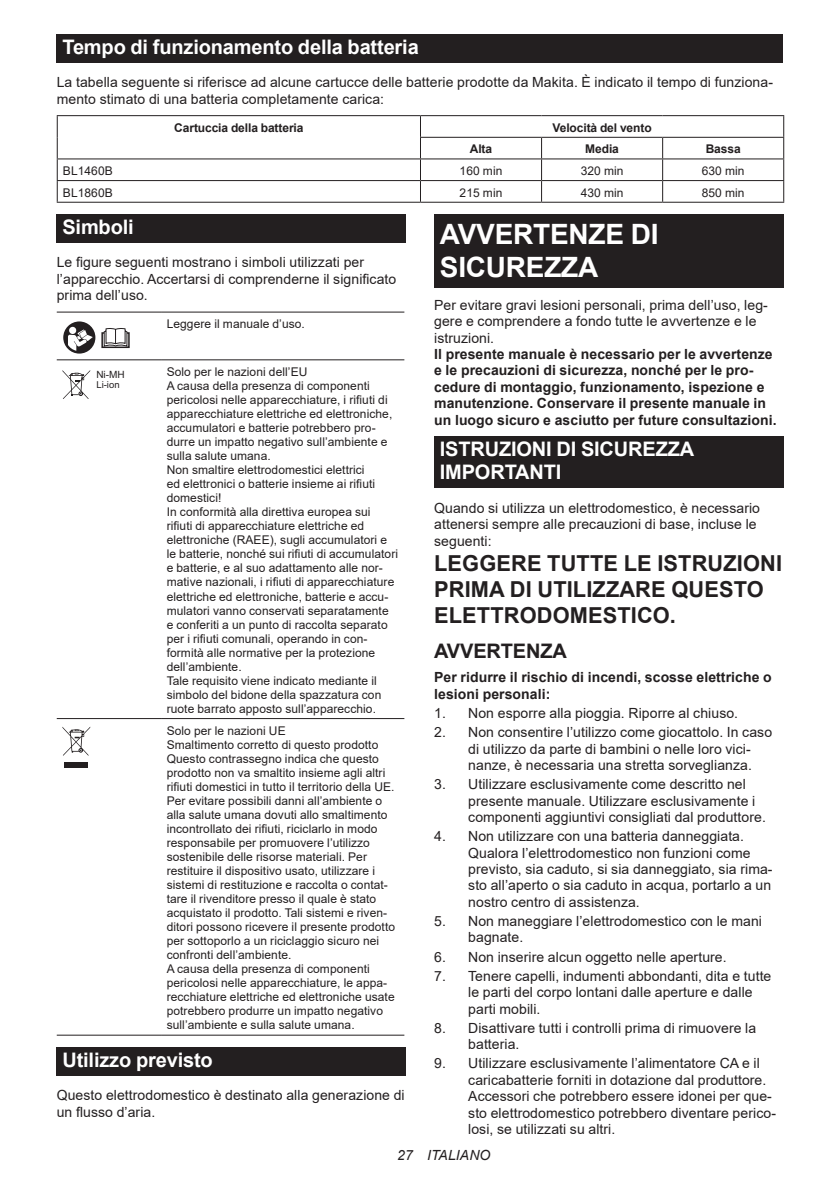
<style>
.page{position:relative;width:840px;height:1191px;background:#fff}
.page>*{position:absolute;margin:0;border:0;box-sizing:border-box;transform-origin:0 0}
.t1{font:700 28px/32.8px "Arial";letter-spacing:-.01em;color:#fff}
.t2{font:700 22px/25.8px "Arial";letter-spacing:.005em;color:#231f20}
.t3{font:700 20px/23.4px "Arial";letter-spacing:-.01em;color:#fff}
.t4{font:700 20px "Arial";letter-spacing:-.01em;color:#231f20}
.t5{font:14px/16.4px "Arial";letter-spacing:.005em;color:#231f20}
.t6{font:700 14px/16.4px "Arial";letter-spacing:.005em;color:#231f20}
.t7{font:italic 14px "Arial";letter-spacing:.005em;color:#231f20}
.t8{font:12px/14px "Arial";letter-spacing:.005em;color:#231f20}
.t9{font:700 12px "Arial";letter-spacing:-.01em;color:#231f20}
.t10{font:10px "Arial";color:#231f20}
.t11{font:9.6px "Arial";color:#231f20}
</style>
<div class="page">
<div style="left:57px;top:34px;width:725px;height:29px;background:#231f20"></div>
<hr style="left:57px;top:115px;width:363px;height:1px;background:#231f20">
<hr style="left:420px;top:115px;width:121px;height:1px;background:#231f20">
<hr style="left:541px;top:115px;width:121px;height:1px;background:#231f20">
<hr style="left:662px;top:115px;width:121px;height:1px;background:#231f20">
<hr style="left:420px;top:137px;width:121px;height:1px;background:#231f20">
<hr style="left:541px;top:137px;width:121px;height:1px;background:#231f20">
<hr style="left:662px;top:137px;width:121px;height:1px;background:#231f20">
<hr style="left:57px;top:158px;width:363px;height:1px;background:#231f20">
<hr style="left:420px;top:158px;width:121px;height:1px;background:#231f20">
<hr style="left:541px;top:158px;width:121px;height:1px;background:#231f20">
<hr style="left:662px;top:158px;width:121px;height:1px;background:#231f20">
<hr style="left:57px;top:180px;width:363px;height:1px;background:#231f20">
<svg style="left:57px;top:116px;width:1px;height:86px"></svg>
<hr style="left:420px;top:180px;width:121px;height:1px;background:#231f20">
<svg style="left:420px;top:116px;width:1px;height:86px"></svg>
<hr style="left:541px;top:180px;width:121px;height:1px;background:#231f20">
<hr style="left:662px;top:180px;width:121px;height:1px;background:#231f20">
<hr style="left:57px;top:202px;width:363px;height:1px;background:#231f20">
<hr style="left:420px;top:202px;width:121px;height:1px;background:#231f20">
<hr style="left:541px;top:202px;width:121px;height:1px;background:#231f20">
<hr style="left:662px;top:202px;width:121px;height:1px;background:#231f20">
<div style="left:57px;top:214px;width:348px;height:28px;background:#231f20"></div>
<hr style="left:57px;top:311px;width:104px;height:1px;background:#231f20">
<hr style="left:161px;top:311px;width:243px;height:1px;background:#231f20">
<hr style="left:57px;top:359px;width:104px;height:1px;background:#231f20">
<hr style="left:161px;top:359px;width:243px;height:1px;background:#231f20">
<hr style="left:57px;top:718px;width:104px;height:1px;background:#231f20">
<hr style="left:161px;top:718px;width:243px;height:1px;background:#231f20">
<hr style="left:57px;top:1034px;width:104px;height:1px;background:#231f20">
<hr style="left:161px;top:1034px;width:243px;height:1px;background:#231f20">
<svg style="left:63px;top:321px;width:32px;height:33px"></svg>
<svg style="left:101px;top:328px;width:29px;height:21px"></svg>
<svg style="left:62px;top:370px;width:28px;height:29px"></svg>
<div style="left:65px;top:761px;width:23px;height:6px;background:#231f20"></div>
<svg style="left:62px;top:727px;width:28px;height:28px"></svg>
<div style="left:57px;top:1047px;width:348px;height:28px;background:#231f20"></div>
<div style="left:434px;top:214px;width:348px;height:74px;background:#231f20"></div>
<div style="left:434px;top:436px;width:348px;height:52px;background:#231f20"></div>
<h3 class="t3" style="left:62px;top:36px;width:357px">Tempo di funzionamento della batteria</h3>
<p class="t5" style="left:57px;top:74px;width:717px">La tabella seguente si riferisce ad alcune cartucce delle batterie prodotte da Makita. È indicato il tempo di funziona&shy;mento stimato di una batteria completamente carica:</p>
<p class="t9" style="left:174px;top:119px;width:131px">Cartuccia della batteria</p>
<p class="t9" style="left:552px;top:119px;width:101px">Velocità del vento</p>
<p class="t9" style="left:469px;top:141px;width:24px">Alta</p>
<p class="t9" style="left:585px;top:141px;width:35px">Media</p>
<p class="t9" style="left:705px;top:141px;width:36px">Bassa</p>
<p class="t8" style="left:63px;top:164px;width:51px">BL1460B</p>
<p class="t8" style="left:459px;top:164px;width:44px">160 min</p>
<p class="t8" style="left:580px;top:164px;width:44px">320 min</p>
<p class="t8" style="left:701px;top:164px;width:44px">630 min</p>
<p class="t8" style="left:63px;top:185px;width:51px">BL1860B</p>
<p class="t8" style="left:459px;top:185px;width:44px">215 min</p>
<p class="t8" style="left:580px;top:185px;width:44px">430 min</p>
<p class="t8" style="left:701px;top:185px;width:44px">850 min</p>
<h3 class="t3" style="left:62px;top:215px;width:73px">Simboli</h3>
<p class="t5" style="left:57px;top:254px;width:341px">Le figure seguenti mostrano i simboli utilizzati per l’apparecchio. Accertarsi di comprenderne il significato prima dell’uso.</p>
<p class="t8" style="left:167px;top:317px;width:140px">Leggere il manuale d’uso.</p>
<p class="t10" style="left:96px;top:367px;width:30px">Ni-MH</p>
<p class="t11" style="left:96px;top:378px;width:25px">Li-ion</p>
<h1 class="t1" style="left:439px;top:218px;width:220px">AVVERTENZE DI<br>SICUREZZA</h1>
<p class="t5" style="left:434px;top:297px;width:335px">Per evitare gravi lesioni personali, prima dell’uso, leg&shy;gere e comprendere a fondo tutte le avvertenze e le istruzioni.</p>
<p class="t6" style="left:434px;top:346px;width:344px">Il presente manuale è necessario per le avvertenze e le precauzioni di sicurezza, nonché per le pro&shy;cedure di montaggio, funzionamento, ispezione e manutenzione. Conservare il presente manuale in un luogo sicuro e asciutto per future consultazioni.</p>
<h3 class="t3" style="left:439px;top:437px;width:256px">ISTRUZIONI DI SICUREZZA<br>IMPORTANTI</h3>
<p class="t5" style="left:434px;top:499px;width:327px">Quando si utilizza un elettrodomestico, è necessario attenersi sempre alle precauzioni di base, incluse le seguenti:</p>
<h2 class="t2" style="left:434px;top:551px;width:349px">LEGGERE TUTTE LE ISTRUZIONI<br>PRIMA DI UTILIZZARE QUESTO<br>ELETTRODOMESTICO.</h2>
<h3 class="t4" style="left:434px;top:636px;width:134px">AVVERTENZA</h3>
<p class="t6" style="left:434px;top:669px;width:339px">Per ridurre il rischio di incendi, scosse elettriche o lesioni personali:</p>
<p class="t5" style="left:434px;top:705px;width:305px">1. Non esporre alla pioggia. Riporre al chiuso.</p>
<p class="t5" style="left:468px;top:724px;width:305px;text-indent:-34px">2. Non consentire l’utilizzo come giocattolo. In caso di utilizzo da parte di bambini o nelle loro vici&shy;nanze, è necessaria una stretta sorveglianza.</p>
<p class="t5" style="left:468px;top:776px;width:299px;text-indent:-34px">3. Utilizzare esclusivamente come descritto nel presente manuale. Utilizzare esclusivamente i componenti aggiuntivi consigliati dal produttore.</p>
<p class="t5" style="left:468px;top:828px;width:306px;text-indent:-34px">4. Non utilizzare con una batteria danneggiata.<br>Qualora l’elettrodomestico non funzioni come previsto, sia caduto, si sia danneggiato, sia rima&shy;sto all’aperto o sia caduto in acqua, portarlo a un nostro centro di assistenza.</p>
<p class="t5" style="left:468px;top:912px;width:295px;text-indent:-34px">5. Non maneggiare l’elettrodomestico con le mani bagnate.</p>
<p class="t5" style="left:434px;top:948px;width:294px">6. Non inserire alcun oggetto nelle aperture.</p>
<p class="t5" style="left:468px;top:967px;width:304px;text-indent:-34px">7. Tenere capelli, indumenti abbondanti, dita e tutte le parti del corpo lontani dalle aperture e dalle parti mobili.</p>
<p class="t5" style="left:468px;top:1019px;width:289px;text-indent:-34px">8. Disattivare tutti i controlli prima di rimuovere la batteria.</p>
<p class="t5" style="left:468px;top:1055px;width:309px;text-indent:-34px">9. Utilizzare esclusivamente l’alimentatore CA e il caricabatterie forniti in dotazione dal produttore.<br>Accessori che potrebbero essere idonei per que&shy;sto elettrodomestico potrebbero diventare perico&shy;losi, se utilizzati su altri.</p>
<p class="t8" style="left:167px;top:364px;width:233px">Solo per le nazioni dell’EU<br>A causa della presenza di componenti pericolosi nelle apparecchiature, i rifiuti di apparecchiature elettriche ed elettroniche, accumulatori e batterie potrebbero pro&shy;durre un impatto negativo sull’ambiente e sulla salute umana.<br>Non smaltire elettrodomestici elettrici<br>ed elettronici o batterie insieme ai rifiuti domestici!<br>In conformità alla direttiva europea sui rifiuti di apparecchiature elettriche ed elettroniche (RAEE), sugli accumulatori e le batterie, nonché sui rifiuti di accumulatori e batterie, e al suo adattamento alle nor&shy;mative nazionali, i rifiuti di apparecchiature elettriche ed elettroniche, batterie e accu&shy;mulatori vanno conservati separatamente e conferiti a un punto di raccolta separato per i rifiuti comunali, operando in con&shy;formità alle normative per la protezione dell’ambiente.<br>Tale requisito viene indicato mediante il simbolo del bidone della spazzatura con ruote barrato apposto sull’apparecchio.</p>
<p class="t8" style="left:167px;top:723px;width:230px">Solo per le nazioni UE<br>Smaltimento corretto di questo prodotto Questo contrassegno indica che questo prodotto non va smaltito insieme agli altri rifiuti domestici in tutto il territorio della UE.<br>Per evitare possibili danni all’ambiente o alla salute umana dovuti allo smaltimento incontrollato dei rifiuti, riciclarlo in modo responsabile per promuovere l’utilizzo sostenibile delle risorse materiali. Per restituire il dispositivo usato, utilizzare i sistemi di restituzione e raccolta o contat&shy;tare il rivenditore presso il quale è stato acquistato il prodotto. Tali sistemi e riven&shy;ditori possono ricevere il presente prodotto per sottoporlo a un riciclaggio sicuro nei confronti dell’ambiente.<br>A causa della presenza di componenti pericolosi nelle apparecchiature, le appa&shy;recchiature elettriche ed elettroniche usate potrebbero produrre un impatto negativo sull’ambiente e sulla salute umana.</p>
<h3 class="t3" style="left:62px;top:1048px;width:152px">Utilizzo previsto</h3>
<p class="t5" style="left:57px;top:1087px;width:349px">Questo elettrodomestico è destinato alla generazione di un flusso d’aria.</p>
<p class="t7" style="left:397px;top:1146px;width:95px">27 ITALIANO</p>
</div>
